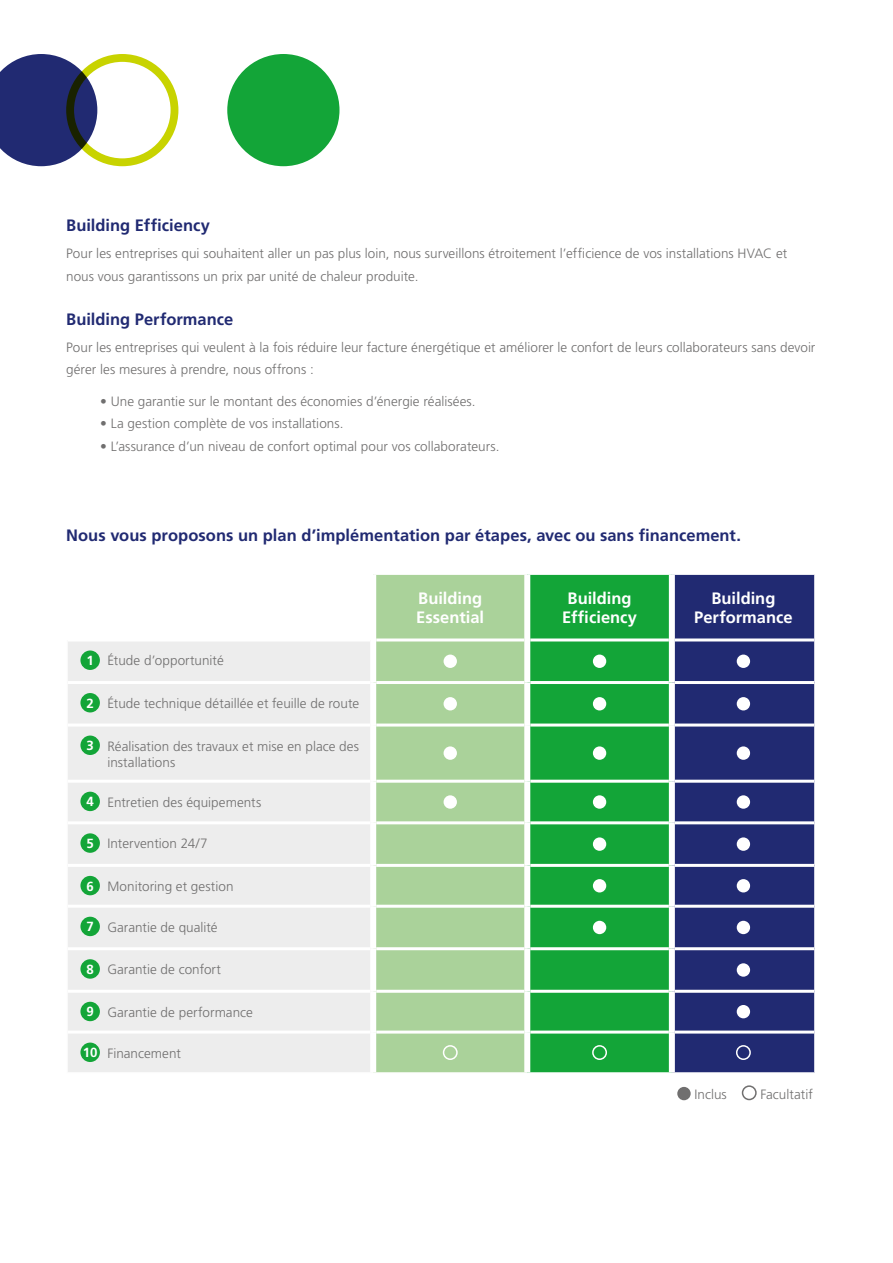
<style>
.page{position:relative;width:893px;height:1263px;background:#fff}
.page>*{position:absolute;margin:0;border:0;box-sizing:border-box;transform-origin:0 0}
.t1{font:700 16.5px "Frutiger LT Std";color:#212a72}
.t2{font:700 16.5px/19.5px "Frutiger LT Std";color:#fff;text-align:center}
.t3{font:300 13.5px/22.5px "Frutiger LT Std";color:#706f6f}
.s1{font-weight:700;font-size:13.2px;color:#fff}
</style>
<div class="page">
<div style="left:227px;top:54px;width:112px;height:112px;background:#13a538;border-radius:50%"></div>
<svg style="left:0;top:54px;width:178px;height:112px"></svg>
<div style="left:376px;top:575px;width:148px;height:497px;background:#aad29a"></div>
<div style="left:530px;top:575px;width:139px;height:497px;background:#13a538"></div>
<div style="left:675px;top:575px;width:139px;height:497px;background:#212a72"></div>
<div style="left:68px;top:642px;width:302px;height:430px;background:#ededed"></div>
<hr style="left:376px;top:638px;width:148px;height:3px;background:#fff">
<hr style="left:530px;top:638px;width:139px;height:3px;background:#fff">
<hr style="left:675px;top:638px;width:139px;height:3px;background:#fff">
<hr style="left:68px;top:681px;width:302px;height:3px;background:#fff">
<hr style="left:376px;top:681px;width:148px;height:3px;background:#fff">
<hr style="left:530px;top:681px;width:139px;height:3px;background:#fff">
<hr style="left:675px;top:681px;width:139px;height:3px;background:#fff">
<hr style="left:68px;top:723px;width:302px;height:3px;background:#fff">
<hr style="left:376px;top:723px;width:148px;height:3px;background:#fff">
<hr style="left:530px;top:723px;width:139px;height:3px;background:#fff">
<hr style="left:675px;top:723px;width:139px;height:3px;background:#fff">
<hr style="left:68px;top:780px;width:302px;height:3px;background:#fff">
<hr style="left:376px;top:780px;width:148px;height:3px;background:#fff">
<hr style="left:530px;top:780px;width:139px;height:3px;background:#fff">
<hr style="left:675px;top:780px;width:139px;height:3px;background:#fff">
<hr style="left:68px;top:821px;width:302px;height:3px;background:#fff">
<hr style="left:376px;top:821px;width:148px;height:3px;background:#fff">
<hr style="left:530px;top:821px;width:139px;height:3px;background:#fff">
<hr style="left:675px;top:821px;width:139px;height:3px;background:#fff">
<hr style="left:68px;top:864px;width:302px;height:3px;background:#fff">
<hr style="left:376px;top:864px;width:148px;height:3px;background:#fff">
<hr style="left:530px;top:864px;width:139px;height:3px;background:#fff">
<hr style="left:675px;top:864px;width:139px;height:3px;background:#fff">
<hr style="left:68px;top:905px;width:302px;height:3px;background:#fff">
<hr style="left:376px;top:905px;width:148px;height:3px;background:#fff">
<hr style="left:530px;top:905px;width:139px;height:3px;background:#fff">
<hr style="left:675px;top:905px;width:139px;height:3px;background:#fff">
<hr style="left:68px;top:947px;width:302px;height:3px;background:#fff">
<hr style="left:376px;top:947px;width:148px;height:3px;background:#fff">
<hr style="left:530px;top:947px;width:139px;height:3px;background:#fff">
<hr style="left:675px;top:947px;width:139px;height:3px;background:#fff">
<hr style="left:68px;top:990px;width:302px;height:3px;background:#fff">
<hr style="left:376px;top:990px;width:148px;height:3px;background:#fff">
<hr style="left:530px;top:990px;width:139px;height:3px;background:#fff">
<hr style="left:675px;top:990px;width:139px;height:3px;background:#fff">
<hr style="left:68px;top:1030px;width:302px;height:3px;background:#fff">
<hr style="left:376px;top:1030px;width:148px;height:3px;background:#fff">
<hr style="left:530px;top:1030px;width:139px;height:3px;background:#fff">
<hr style="left:675px;top:1030px;width:139px;height:3px;background:#fff">
<div style="left:80px;top:650px;width:20px;height:20px;background:#13a538;border-radius:50%"></div>
<div style="left:444px;top:654px;width:13px;height:14px;background:#fff;border-radius:50%"></div>
<div style="left:593px;top:654px;width:13px;height:14px;background:#fff;border-radius:50%"></div>
<div style="left:737px;top:654px;width:13px;height:14px;background:#fff;border-radius:50%"></div>
<div style="left:80px;top:693px;width:20px;height:19px;background:#13a538;border-radius:50%"></div>
<div style="left:444px;top:697px;width:13px;height:13px;background:#fff;border-radius:50%"></div>
<div style="left:593px;top:697px;width:13px;height:13px;background:#fff;border-radius:50%"></div>
<div style="left:737px;top:697px;width:13px;height:13px;background:#fff;border-radius:50%"></div>
<div style="left:80px;top:735px;width:20px;height:20px;background:#13a538;border-radius:50%"></div>
<div style="left:444px;top:746px;width:13px;height:14px;background:#fff;border-radius:50%"></div>
<div style="left:593px;top:746px;width:13px;height:14px;background:#fff;border-radius:50%"></div>
<div style="left:737px;top:746px;width:13px;height:14px;background:#fff;border-radius:50%"></div>
<div style="left:80px;top:792px;width:20px;height:19px;background:#13a538;border-radius:50%"></div>
<div style="left:444px;top:795px;width:13px;height:14px;background:#fff;border-radius:50%"></div>
<div style="left:593px;top:795px;width:13px;height:14px;background:#fff;border-radius:50%"></div>
<div style="left:737px;top:795px;width:13px;height:14px;background:#fff;border-radius:50%"></div>
<div style="left:80px;top:833px;width:20px;height:20px;background:#13a538;border-radius:50%"></div>
<div style="left:593px;top:837px;width:13px;height:14px;background:#fff;border-radius:50%"></div>
<div style="left:737px;top:837px;width:13px;height:14px;background:#fff;border-radius:50%"></div>
<div style="left:80px;top:876px;width:20px;height:19px;background:#13a538;border-radius:50%"></div>
<div style="left:593px;top:879px;width:13px;height:13px;background:#fff;border-radius:50%"></div>
<div style="left:737px;top:879px;width:13px;height:13px;background:#fff;border-radius:50%"></div>
<div style="left:80px;top:917px;width:20px;height:19px;background:#13a538;border-radius:50%"></div>
<div style="left:593px;top:921px;width:13px;height:13px;background:#fff;border-radius:50%"></div>
<div style="left:737px;top:921px;width:13px;height:13px;background:#fff;border-radius:50%"></div>
<div style="left:80px;top:959px;width:20px;height:20px;background:#13a538;border-radius:50%"></div>
<div style="left:737px;top:963px;width:13px;height:14px;background:#fff;border-radius:50%"></div>
<div style="left:80px;top:1002px;width:20px;height:19px;background:#13a538;border-radius:50%"></div>
<div style="left:737px;top:1005px;width:13px;height:13px;background:#fff;border-radius:50%"></div>
<div style="left:80px;top:1042px;width:20px;height:20px;background:#13a538;border-radius:50%"></div>
<div style="left:443px;top:1045px;width:15px;height:15px;border:2px solid #fff;border-radius:50%"></div>
<div style="left:592px;top:1045px;width:15px;height:15px;border:2px solid #fff;border-radius:50%"></div>
<div style="left:736px;top:1045px;width:15px;height:15px;border:2px solid #fff;border-radius:50%"></div>
<div style="left:677px;top:1087px;width:14px;height:13px;background:#706f6f;border-radius:50%"></div>
<div style="left:742px;top:1085px;width:15px;height:15px;border:2px solid #706f6f;border-radius:50%"></div>
<p class="t1" style="left:66px;top:216px;width:145px">Building Efficiency</p>
<p class="t3" style="left:66px;top:243px;width:723px">Pour les entreprises qui souhaitent aller un pas plus loin, nous surveillons étroitement l’efficience de vos installations HVAC et nous vous garantissons un prix par unité de chaleur produite.</p>
<p class="t1" style="left:66px;top:309px;width:169px">Building Performance</p>
<p class="t3" style="left:66px;top:336px;width:751px">Pour les entreprises qui veulent à la fois réduire leur facture énergétique et améliorer le confort de leurs collaborateurs sans devoir gérer les mesures à prendre, nous offrons :</p>
<p class="t3" style="left:100px;top:390px;width:377px">• Une garantie sur le montant des économies d’énergie réalisées.</p>
<p class="t3" style="left:100px;top:412px;width:245px">• La gestion complète de vos installations.</p>
<p class="t3" style="left:100px;top:435px;width:401px">• L’assurance d’un niveau de confort optimal pour vos collaborateurs.</p>
<p class="t1" style="left:66px;top:525px;width:676px">Nous vous proposons un plan d’implémentation par étapes, avec ou sans financement.</p>
<p class="t3" style="left:86px;top:650px;width:139px"><span class="s1">1</span> Étude d’opportunité</p>
<p class="t3" style="left:86px;top:692px;width:274px"><span class="s1">2</span> Étude technique détaillée et feuille de route</p>
<p class="t3" style="left:107px;top:738px;width:253px;line-height:16.5px;text-indent:-21px"><span class="s1">3</span> Réalisation des travaux et mise en place des installations</p>
<p class="t3" style="left:86px;top:791px;width:176px"><span class="s1">4</span> Entretien des équipements</p>
<p class="t3" style="left:86px;top:832px;width:123px"><span class="s1">5</span> Intervention 24/7</p>
<p class="t3" style="left:86px;top:875px;width:149px"><span class="s1">6</span> Monitoring et gestion</p>
<p class="t3" style="left:86px;top:916px;width:133px"><span class="s1">7</span> Garantie de qualité</p>
<p class="t3" style="left:86px;top:958px;width:136px"><span class="s1">8</span> Garantie de confort</p>
<p class="t3" style="left:86px;top:1001px;width:168px"><span class="s1">9</span> Garantie de performance</p>
<p class="t3" style="left:83px;top:1042px;width:100px"><span class="s1">10</span> Financement</p>
<p class="t2" style="left:416px;top:588px;width:69px;text-align:left">Building<br>Essential</p>
<p class="t2" style="left:562px;top:588px;width:77px">Building<br>Efficiency</p>
<p class="t2" style="left:694px;top:588px;width:100px">Building<br>Performance</p>
<p class="t3" style="left:694px;top:1083px;width:34px">Inclus</p>
<p class="t3" style="left:760px;top:1083px;width:54px">Facultatif</p>
</div>
